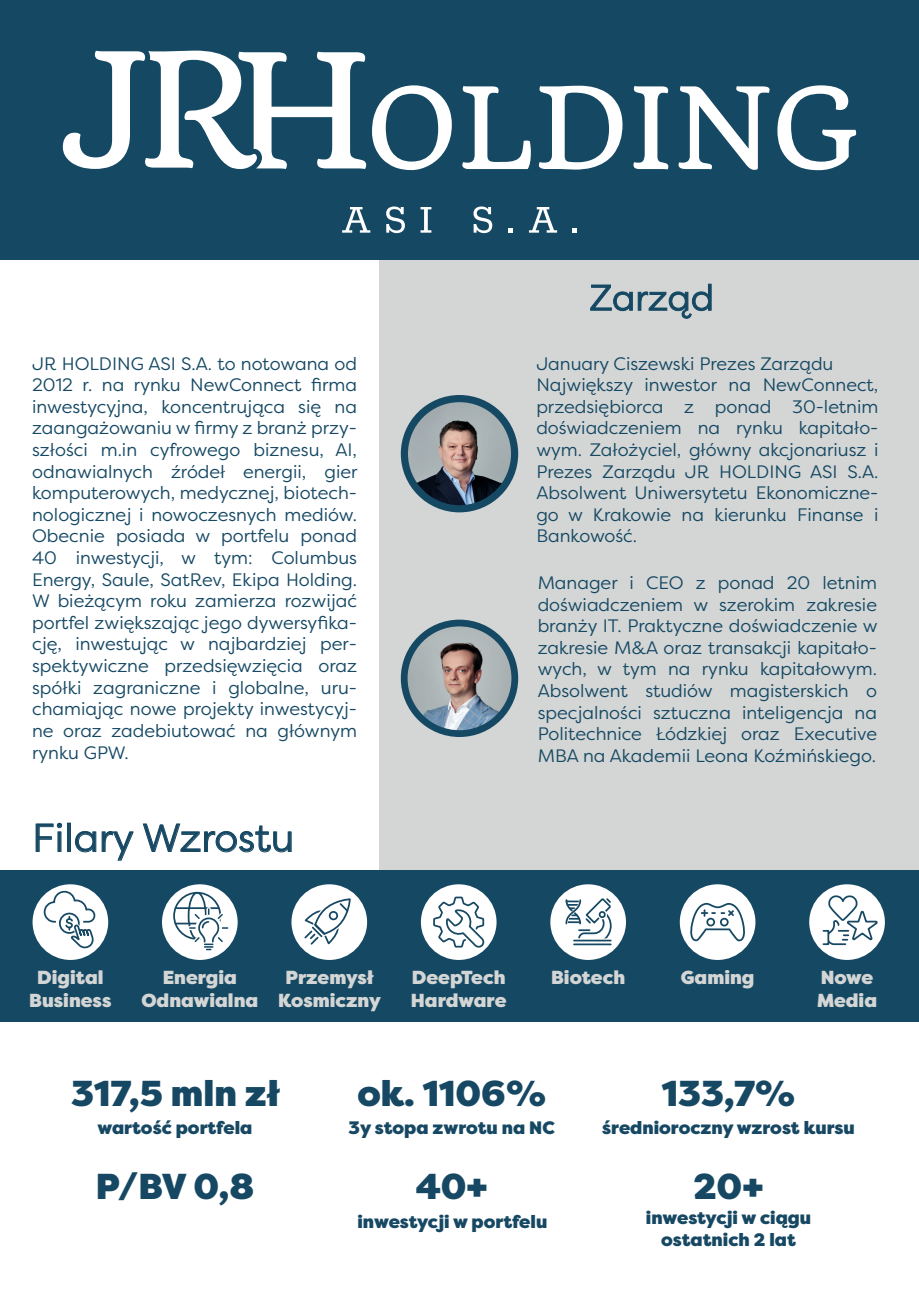
<style>
.page{position:relative;width:919px;height:1289px;background:#fff}
.page>*{position:absolute;margin:0;border:0;box-sizing:border-box;transform-origin:0 0}
.t1{font:39px "Filson Pro";color:#174863}
.t2{font:900 36px "Filson Pro";color:#174863}
.t3{font:900 18.9px/22.6px "Filson Pro";color:#d4d6d5}
.t4{font:18px/21.6px "Filson Pro";color:#154863;text-align:justify}
.t5{font:900 18px/21.6px "Filson Pro";color:#174863;text-align:center}
</style>
<div class="page">
<div style="left:0;top:0;width:918px;height:1288px;background:#d4d6d5"></div>
<div style="left:0;top:1022px;width:918px;height:266px;background:#fff"></div>
<div style="left:0;top:0;width:378px;height:909px;background:#fff"></div>
<div style="left:0;top:870px;width:918px;height:151px;background:#154863"></div>
<div style="left:0;top:0;width:918px;height:260px;background:#154863"></div>
<svg style="left:63px;top:51px;width:303px;height:118px"></svg>
<svg style="left:372px;top:85px;width:80px;height:85px"></svg>
<svg style="left:462px;top:86px;width:69px;height:83px"></svg>
<svg style="left:539px;top:86px;width:83px;height:84px"></svg>
<svg style="left:633px;top:86px;width:35px;height:83px"></svg>
<svg style="left:678px;top:86px;width:91px;height:84px"></svg>
<svg style="left:777px;top:85px;width:79px;height:85px"></svg>
<svg style="left:342px;top:207px;width:28px;height:26px"></svg>
<svg style="left:386px;top:206px;width:19px;height:27px"></svg>
<svg style="left:420px;top:207px;width:11px;height:26px"></svg>
<svg style="left:473px;top:206px;width:19px;height:27px"></svg>
<svg style="left:508px;top:228px;width:4px;height:5px"></svg>
<svg style="left:529px;top:207px;width:28px;height:26px"></svg>
<svg style="left:572px;top:228px;width:4px;height:5px"></svg>
<svg style="left:35px;top:822px;width:27px;height:30px"></svg>
<div style="left:67px;top:822px;width:4px;height:29px;border:1px solid #174863"></div>
<svg style="left:75px;top:831px;width:59px;height:30px"></svg>
<svg style="left:142px;top:823px;width:150px;height:29px"></svg>
<div style="left:162px;top:884px;width:76px;height:75px;background:#fff;border-radius:50%"></div>
<div style="left:173px;top:891px;width:48px;height:48px;border:2px solid #174863;border-radius:50%"></div>
<div style="left:188px;top:891px;width:19px;height:48px;border:2px solid #174863;border-radius:50%"></div>
<hr style="left:175px;top:922px;width:44px;height:2px;background:#174863">
<hr style="left:175px;top:907px;width:44px;height:2px;background:#174863">
<svg style="left:189px;top:908px;width:39px;height:42px"></svg>
<div style="left:679px;top:884px;width:76px;height:75px;background:#fff;border-radius:50%"></div>
<svg style="left:690px;top:902px;width:55px;height:39px"></svg>
<div style="left:809px;top:884px;width:75px;height:75px;background:#fff;border-radius:50%"></div>
<svg style="left:822px;top:929px;width:3px;height:16px"></svg>
<svg style="left:825px;top:893px;width:56px;height:52px"></svg>
<div style="left:33px;top:884px;width:75px;height:75px;background:#fff;border-radius:50%"></div>
<svg style="left:43px;top:890px;width:54px;height:59px"></svg>
<div style="left:550px;top:884px;width:76px;height:75px;background:#fff;border-radius:50%"></div>
<hr style="left:574px;top:942px;width:36px;height:4px;background:#bfccd4">
<svg style="left:565px;top:898px;width:47px;height:47px"></svg>
<div style="left:291px;top:884px;width:76px;height:75px;background:#fff;border-radius:50%"></div>
<svg style="left:304px;top:899px;width:47px;height:46px"></svg>
<div style="left:421px;top:884px;width:75px;height:75px;background:#fff;border-radius:50%"></div>
<svg style="left:432px;top:895px;width:54px;height:54px"></svg>
<svg style="left:590px;top:283px;width:121px;height:36px"></svg>
<div style="left:401px;top:619px;width:117px;height:118px;background:#154863;border-radius:50%"></div>
<img style="left:407px;top:626px;width:104px;height:104px;border-radius:52px">
<div style="left:401px;top:395px;width:117px;height:117px;background:#154863;border-radius:50%"></div>
<img style="left:408px;top:402px;width:103px;height:103px;border-radius:51px">
<p class="t4" style="left:32px;top:352px;width:327px">JR HOLDING ASI S.A. to notowana od 2012 r. na rynku NewConnect firma inwestycyjna, koncentrująca się na zaangażowaniu w firmy z branż przy&shy;szłości m.in cyfrowego biznesu, AI, odnawialnych źródeł energii, gier komputerowych, medycznej, biotech&shy;nologicznej i nowoczesnych mediów.<br>Obecnie posiada w portfelu ponad 40 inwestycji, w tym: Columbus Energy, Saule, SatRev, Ekipa Holding.<br>W bieżącym roku zamierza rozwijać portfel zwiększając jego dywersyfika&shy;cję, inwestując w najbardziej per&shy;spektywiczne przedsięwzięcia oraz spółki zagraniczne i globalne, uru&shy;chamiając nowe projekty inwestycyj&shy;ne oraz zadebiutować na głównym rynku GPW.</p>
<p class="t4" style="left:536px;top:352px;width:343px;text-align:left">January Ciszewski Prezes Zarządu Największy inwestor na NewConnect, przedsiębiorca z ponad 30-letnim doświadczeniem na rynku kapitało&shy;wym. Założyciel, główny akcjonariusz i Prezes Zarządu JR HOLDING ASI S.A.<br>Absolwent Uniwersytetu Ekonomiczne&shy;go w Krakowie na kierunku Finanse i Bankowość.</p>
<p class="t4" style="left:537px;top:571px;width:341px">Manager i CEO z ponad 20 letnim doświadczeniem w szerokim zakresie branży IT. Praktyczne doświadczenie w zakresie M&amp;A oraz transakcji kapitało&shy;wych, w tym na rynku kapitałowym.<br>Absolwent studiów magisterskich o specjalności sztuczna inteligencja na Politechnice Łódzkiej oraz Executive MBA na Akademii Leona Koźmińskiego.</p>
<h1 class="t1" style="left:32px;top:812px;width:264px">Filary Wzrostu</h1>
<p class="t3" style="left:29px;top:966px;width:84px;text-align:center">Digital<br>Business</p>
<p class="t3" style="left:285px;top:966px;width:90px">Przemysł</p>
<p class="t3" style="left:551px;top:966px;width:76px">Biotech</p>
<p class="t3" style="left:680px;top:966px;width:75px">Gaming</p>
<p class="t3" style="left:141px;top:966px;width:118px;text-align:center">Energia<br>Odnawialna</p>
<p class="t3" style="left:411px;top:966px;width:97px">DeepTech<br>Hardware</p>
<p class="t3" style="left:278px;top:989px;width:104px">Kosmiczny</p>
<p class="t3" style="left:817px;top:966px;width:62px">Nowe<br>Media</p>
<h2 class="t2" style="left:71px;top:1070px;width:211px">317,5 mln zł</h2>
<p class="t5" style="left:97px;top:1117px;width:156px">wartość portfela</p>
<h2 class="t2" style="left:357px;top:1070px;width:190px">ok. 1106%</h2>
<p class="t5" style="left:348px;top:1117px;width:208px">3y stopa zwrotu na NC</p>
<h2 class="t2" style="left:96px;top:1163px;width:160px">P/BV 0,8</h2>
<h2 class="t2" style="left:415px;top:1163px;width:74px">40+</h2>
<p class="t5" style="left:357px;top:1211px;width:191px">inwestycji w portfelu</p>
<h2 class="t2" style="left:661px;top:1070px;width:135px">133,7%</h2>
<p class="t5" style="left:602px;top:1117px;width:254px">średnioroczny wzrost kursu</p>
<h2 class="t2" style="left:693px;top:1163px;width:72px">20+</h2>
<p class="t5" style="left:646px;top:1207px;width:167px">inwestycji w ciągu ostatnich 2 lat</p>
</div>
